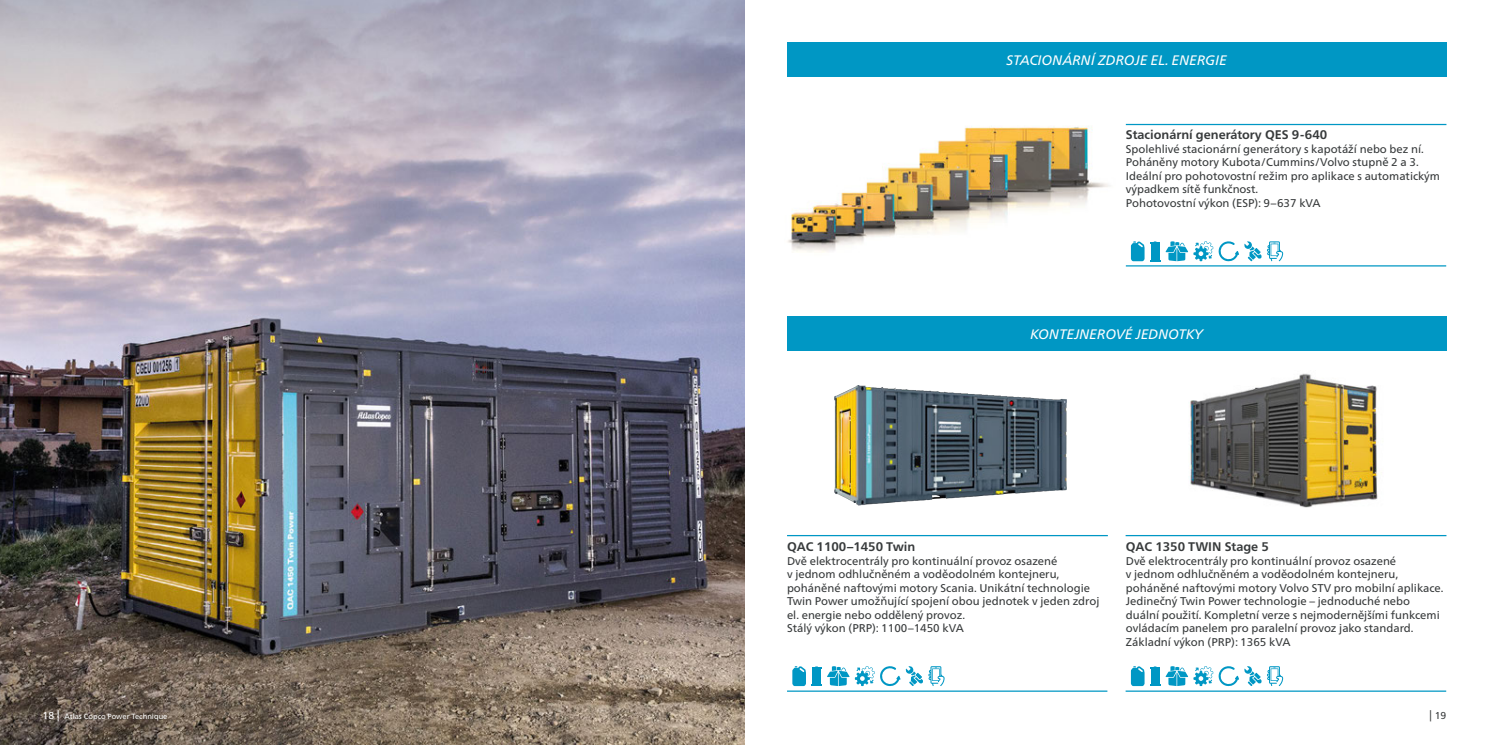
<style>
.page{position:relative;width:1489px;height:745px;background:#fff}
.page>*{position:absolute;margin:0;border:0;box-sizing:border-box;transform-origin:0 0}
.t1{font:italic 13.75px "Neue Frutiger World";color:#fff}
.t2{font:700 12.5px "Neue Frutiger World";color:#373a3b}
.t3{font:11.25px/13.5px "Neue Frutiger World";color:#373a3b}
.t4{font:10px "Neue Frutiger World";color:#373a3b}
.t5{font:7.5px "Neue Frutiger World";color:#fff}
.s1{font-size:10px}
.s2{font-size:11.25px}
</style>
<div class="page">
<img style="left:0;top:0;width:744px;height:744px">
<div style="left:787px;top:316px;width:659px;height:34px;background:#0097c4"></div>
<hr style="left:787px;top:690px;width:320px;height:1px;background:#0097c4">
<hr style="left:1125px;top:690px;width:320px;height:1px;background:#0097c4">
<div style="left:787px;top:43px;width:659px;height:34px;background:#0097c4"></div>
<hr style="left:1125px;top:265px;width:320px;height:1px;background:#0097c4">
<hr style="left:1125px;top:124px;width:321px;height:1px;background:#0097c4">
<img style="left:787px;top:126px;width:323px;height:127px">
<img style="left:834px;top:385px;width:233px;height:119px">
<img style="left:1190px;top:373px;width:188px;height:135px">
<svg style="left:1130px;top:241px;width:152px;height:20px"></svg>
<svg style="left:792px;top:666px;width:29px;height:19px"></svg>
<svg style="left:827px;top:666px;width:117px;height:20px"></svg>
<svg style="left:1130px;top:666px;width:152px;height:20px"></svg>
<hr style="left:1125px;top:534px;width:321px;height:2px;background:#0097c4">
<hr style="left:787px;top:534px;width:320px;height:2px;background:#0097c4">
<p class="t5" style="left:43px;top:709px;width:126px"><span class="s1">18</span> <span class="s2">|</span> Atlas Copco Power Technique</p>
<p class="t1" style="left:1006px;top:49px;width:222px">STACIONÁRNÍ ZDROJE EL. ENERGIE</p>
<p class="t2" style="left:1125px;top:124px;width:203px">Stacionární generátory QES 9-640</p>
<p class="t3" style="left:1125px;top:142px;width:316px">Spolehlivé stacionární generátory s kapotáží nebo bez ní.<br>Poháněny motory Kubota/Cummins/Volvo stupně 2 a 3.<br>Ideální pro pohotovostní režim pro aplikace s automatickým výpadkem sítě funkčnost.<br>Pohotovostní výkon (ESP): 9–637 kVA</p>
<p class="t1" style="left:1030px;top:323px;width:174px">KONTEJNEROVÉ JEDNOTKY</p>
<p class="t2" style="left:787px;top:535px;width:130px">QAC 1100–1450 Twin</p>
<p class="t3" style="left:787px;top:554px;width:314px">Dvě elektrocentrály pro kontinuální provoz osazené<br>v jednom odhlučněném a voděodolném kontejneru, poháněné naftovými motory Scania. Unikátní technologie Twin Power umožňující spojení obou jednotek v jeden zdroj el. energie nebo oddělený provoz.<br>Stálý výkon (PRP): 1100–1450 kVA</p>
<p class="t2" style="left:1125px;top:535px;width:144px">QAC 1350 TWIN Stage 5</p>
<p class="t3" style="left:1125px;top:554px;width:319px">Dvě elektrocentrály pro kontinuální provoz osazené<br>v jednom odhlučněném a voděodolném kontejneru, poháněné naftovými motory Volvo STV pro mobilní aplikace.<br>Jedinečný Twin Power technologie – jednoduché nebo duální použití. Kompletní verze s nejmodernějšími funkcemi ovládacím panelem pro paralelní provoz jako standard.<br>Základní výkon (PRP): 1365 kVA</p>
<p class="t4" style="left:1428px;top:707px;width:19px"><span class="s2">|</span> 19</p>
</div>
